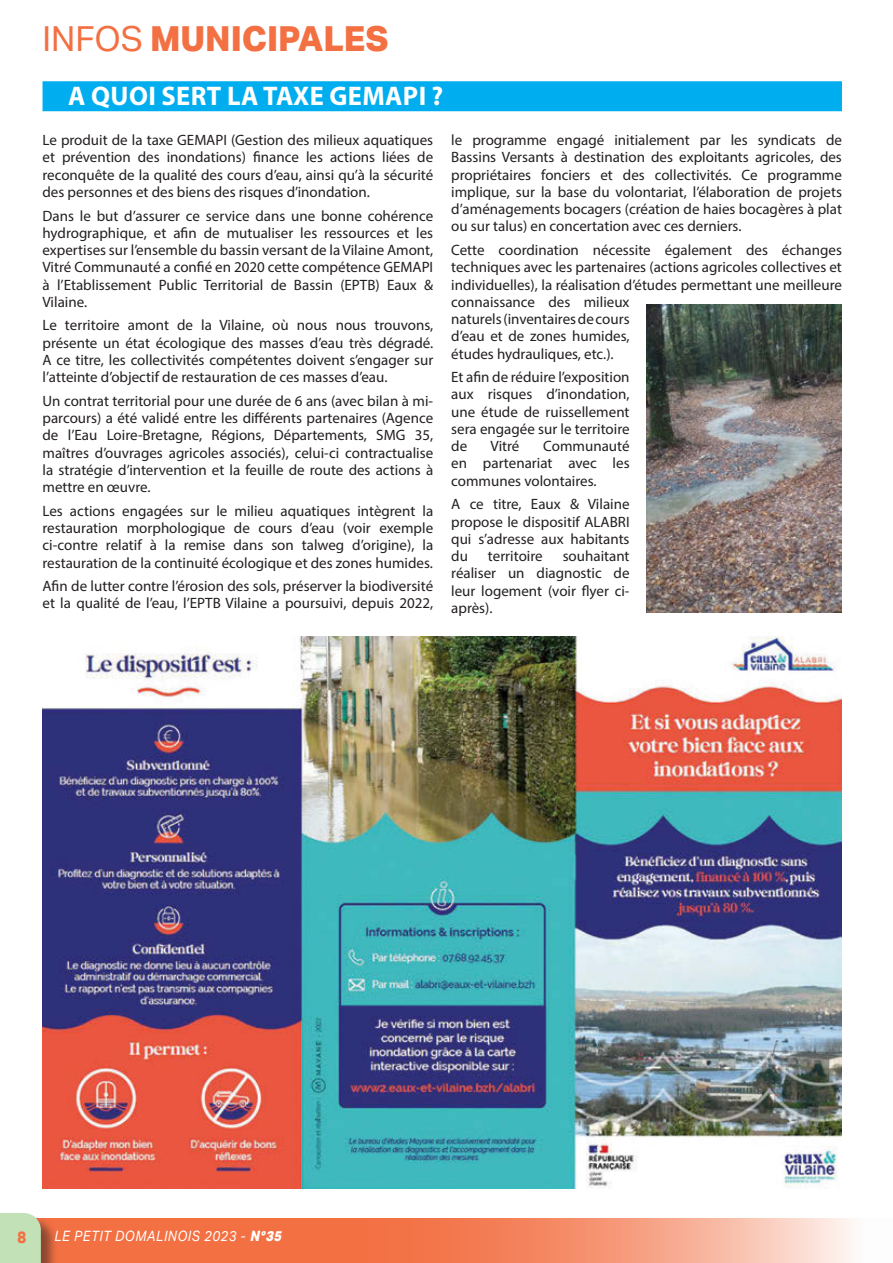
<style>
.page{position:relative;width:893px;height:1263px;background:#fff}
.page>*{position:absolute;margin:0;border:0;box-sizing:border-box;transform-origin:0 0}
.t1{font:800 34.5px "Aktiv Grotesk";color:#f37043}
.Titres_1_ligne{font:700 27px "Myriad Pro";letter-spacing:.015em;color:#fff}
.t2{font:800 16.5px "Aktiv Grotesk";color:#f37043;scale:.9 1}
.Texte_courant{font:15px/17.2px "Myriad Pro";color:#231f20;text-align:justify}
.t3{font:italic 14.25px "Aktiv Grotesk";letter-spacing:.05em;color:#fff;scale:.9 1}
.s1{font-weight:400}
.s2{font-weight:800}
</style>
<div class="page">
<svg style="left:58px;top:1218px;width:796px;height:45px;background:#f58d69"></svg>
<div style="left:0;top:1214px;width:58px;height:49px;background:#231f20;opacity:.5"></div>
<div style="left:0;top:1213px;width:41px;height:50px;background:#c2e1b7"></div>
<div style="left:43px;top:81px;width:799px;height:30px;background:#00aeef"></div>
<img style="left:43px;top:637px;width:799px;height:552px">
<img style="left:647px;top:304px;width:195px;height:308px">
<h1 class="t1" style="left:43px;top:19px;width:347px"><span class="s1">INFOS</span> MUNICIPALES</h1>
<p class="Titres_1_ligne" style="left:68px;top:79px;width:377px">A QUOI SERT LA TAXE GEMAPI ?</p>
<p class="Texte_courant" style="left:43px;top:131px;width:392px">Le produit de la taxe GEMAPI (Gestion des milieux aquatiques et prévention des inondations) finance les actions liées de reconquête de la qualité des cours d’eau, ainsi qu’à la sécurité des personnes et des biens des risques d’inondation.</p>
<p class="Texte_courant" style="left:43px;top:207px;width:392px">Dans le but d’assurer ce service dans une bonne cohérence hydrographique, et afin de mutualiser les ressources et les expertises sur l’ensemble du bassin versant de la Vilaine Amont, Vitré Communauté a confié en 2020 cette compétence GEMAPI à l’Etablissement Public Territorial de Bassin (EPTB) Eaux &amp; Vilaine.</p>
<p class="Texte_courant" style="left:43px;top:317px;width:392px">Le territoire amont de la Vilaine, où nous nous trouvons, présente un état écologique des masses d’eau très dégradé.<br>A ce titre, les collectivités compétentes doivent s’engager sur l’atteinte d’objectif de restauration de ces masses d’eau.</p>
<p class="Texte_courant" style="left:43px;top:392px;width:392px">Un contrat territorial pour une durée de 6 ans (avec bilan à mi&shy;parcours) a été validé entre les différents partenaires (Agence de l’Eau Loire-Bretagne, Régions, Départements, SMG 35, maîtres d’ouvrages agricoles associés), celui-ci contractualise la stratégie d’intervention et la feuille de route des actions à mettre en œuvre.</p>
<p class="Texte_courant" style="left:43px;top:502px;width:392px">Les actions engagées sur le milieu aquatiques intègrent la restauration morphologique de cours d’eau (voir exemple ci-contre relatif à la remise dans son talweg d’origine), la restauration de la continuité écologique et des zones humides.</p>
<p class="Texte_courant" style="left:43px;top:577px;width:392px">Afin de lutter contre l’érosion des sols, préserver la biodiversité et la qualité de l’eau, l’EPTB Vilaine a poursuivi, depuis 2022,</p>
<p class="Texte_courant" style="left:451px;top:131px;width:392px">le programme engagé initialement par les syndicats de Bassins Versants à destination des exploitants agricoles, des propriétaires fonciers et des collectivités. Ce programme implique, sur la base du volontariat, l’élaboration de projets d’aménagements bocagers (création de haies bocagères à plat ou sur talus) en concertation avec ces derniers.</p>
<p class="Texte_courant" style="left:451px;top:241px;width:392px;text-align:left">Cette coordination nécessite également des échanges techniques avec les partenaires (actions agricoles collectives et individuelles), la réalisation d’études permettant une meilleure connaissance des milieux<br>naturels (inventaires de cours<br>d’eau et de zones humides,<br>études hydrauliques, etc.).</p>
<p class="Texte_courant" style="left:451px;top:368px;width:180px">Et afin de réduire l’exposition aux risques d’inondation, une étude de ruissellement sera engagée sur le territoire de</p>
<p class="Texte_courant" style="left:451px;top:437px;width:180px;text-indent:92px">Communauté en partenariat avec les communes volontaires.</p>
<p class="Texte_courant" style="left:451px;top:495px;width:180px">A ce titre, Eaux &amp; Vilaine propose le dispositif ALABRI qui s’adresse aux habitants du</p>
<p class="Texte_courant" style="left:491px;top:437px;width:30px">Vitré</p>
<p class="Texte_courant" style="left:451px;top:547px;width:180px;text-indent:111px">souhaitant réaliser un diagnostic de leur logement (voir flyer ci&shy;après).</p>
<p class="Texte_courant" style="left:488px;top:547px;width:56px">territoire</p>
<p class="t2" style="left:17px;top:1227px;width:11px">8</p>
<p class="t3" style="left:54px;top:1228px;width:260px">LE PETIT DOMALINOIS 2023 - <span class="s2">N°35</span></p>
</div>
